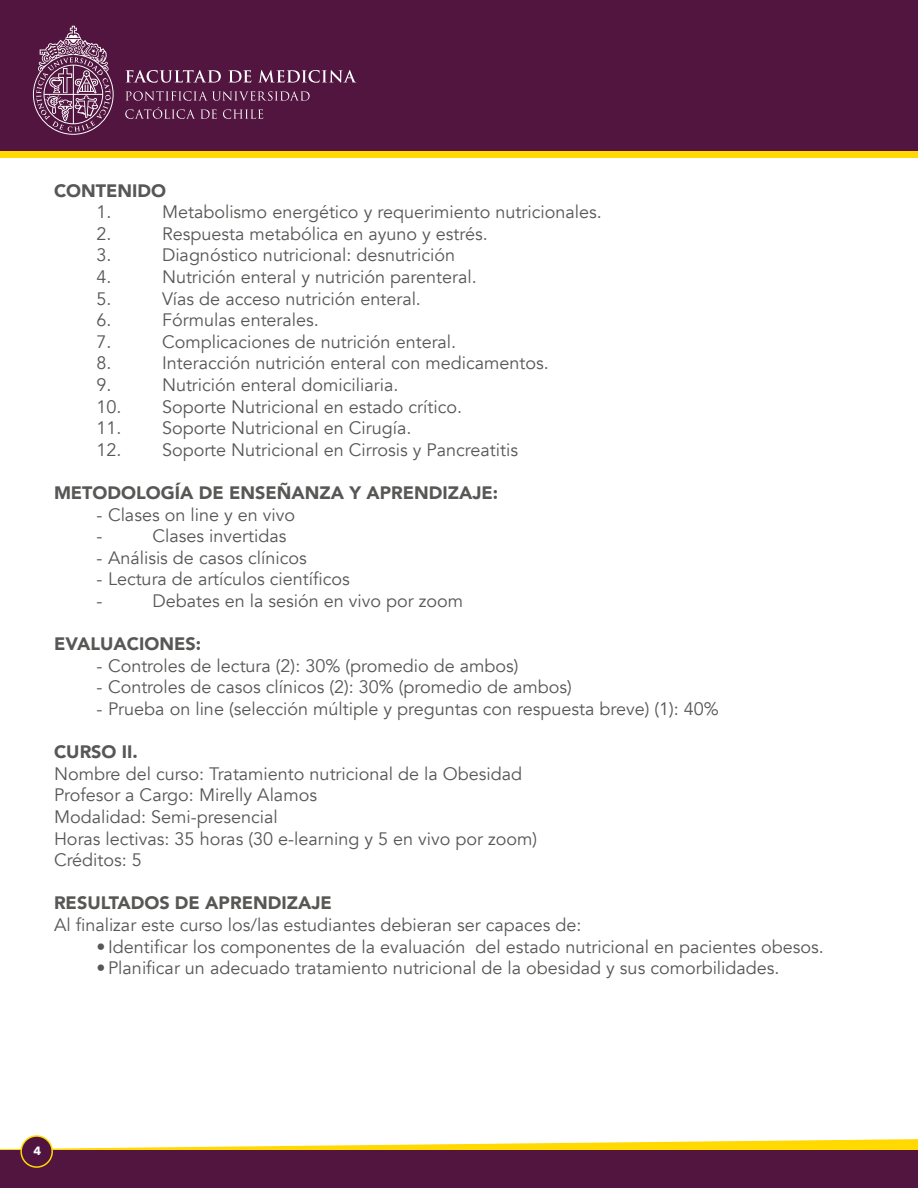
<style>
.page{position:relative;width:918px;height:1188px;background:#fff}
.page>*{position:absolute;margin:0;border:0;box-sizing:border-box;transform-origin:0 0}
.t1{font:18px/21.6px "Avenir";color:#575756}
.t2{font:900 18px "Avenir";color:#575756}
.t3{font:700 12px "Avenir Next";color:#fff}
</style>
<div class="page">
<div style="left:0;top:0;width:918px;height:153px;background:#51153f"></div>
<svg style="left:0;top:1137px;width:918px;height:13px"></svg>
<div style="left:0;top:1150px;width:918px;height:38px;background:#51153f"></div>
<svg style="left:33px;top:26px;width:81px;height:109px"></svg>
<svg style="left:126px;top:70px;width:95px;height:13px"></svg>
<svg style="left:228px;top:70px;width:23px;height:13px"></svg>
<svg style="left:258px;top:70px;width:98px;height:13px"></svg>
<svg style="left:126px;top:91px;width:184px;height:10px"></svg>
<svg style="left:125px;top:107px;width:92px;height:12px"></svg>
<svg style="left:223px;top:109px;width:40px;height:10px"></svg>
<div style="left:0;top:151px;width:918px;height:7px;background:#ffd900"></div>
<div style="left:21px;top:1136px;width:31px;height:31px;background:#51133f;border-radius:50%"></div>
<div style="left:20px;top:1135px;width:33px;height:33px;border:2px solid #ffd900;border-radius:50%"></div>
<p class="t2" style="left:54px;top:175px;width:114px">CONTENIDO</p>
<p class="t1" style="left:97px;top:202px;width:17px">1.</p>
<p class="t1" style="left:162px;top:202px;width:441px">Metabolismo energético y requerimiento nutricionales.</p>
<p class="t1" style="left:97px;top:223px;width:17px">2.</p>
<p class="t1" style="left:162px;top:223px;width:327px">Respuesta metabólica en ayuno y estrés.</p>
<p class="t1" style="left:97px;top:245px;width:17px">3.</p>
<p class="t1" style="left:162px;top:245px;width:295px">Diagnóstico nutricional: desnutrición</p>
<p class="t1" style="left:97px;top:266px;width:17px">4.</p>
<p class="t1" style="left:162px;top:266px;width:316px">Nutrición enteral y nutrición parenteral.</p>
<p class="t1" style="left:97px;top:288px;width:17px">5.</p>
<p class="t1" style="left:162px;top:288px;width:261px">Vías de acceso nutrición enteral.</p>
<p class="t1" style="left:97px;top:310px;width:17px">6.</p>
<p class="t1" style="left:162px;top:310px;width:158px">Fórmulas enterales.</p>
<p class="t1" style="left:97px;top:331px;width:17px">7.</p>
<p class="t1" style="left:162px;top:331px;width:296px">Complicaciones de nutrición enteral.</p>
<p class="t1" style="left:97px;top:353px;width:17px">8.</p>
<p class="t1" style="left:162px;top:353px;width:388px">Interacción nutrición enteral con medicamentos.</p>
<p class="t1" style="left:97px;top:374px;width:17px">9.</p>
<p class="t1" style="left:162px;top:374px;width:238px">Nutrición enteral domiciliaria.</p>
<p class="t1" style="left:97px;top:396px;width:367px">10. Soporte Nutricional en estado crítico.</p>
<p class="t1" style="left:97px;top:418px;width:317px">11. Soporte Nutricional en Cirugía.</p>
<p class="t1" style="left:97px;top:439px;width:423px">12. Soporte Nutricional en Cirrosis y Pancreatitis</p>
<p class="t2" style="left:54px;top:477px;width:446px">METODOLOGÍA DE ENSEÑANZA Y APRENDIZAJE:</p>
<p class="t1" style="left:97px;top:504px;width:200px">- Clases on line y en vivo -</p>
<p class="t1" style="left:153px;top:526px;width:135px">Clases invertidas</p>
<p class="t1" style="left:97px;top:547px;width:212px">- Análisis de casos clínicos</p>
<p class="t1" style="left:97px;top:569px;width:255px">- Lectura de artículos científicos -</p>
<p class="t1" style="left:153px;top:590px;width:312px">Debates en la sesión en vivo por zoom</p>
<p class="t2" style="left:54px;top:628px;width:149px">EVALUACIONES:</p>
<p class="t1" style="left:97px;top:655px;width:423px">- Controles de lectura (2): 30% (promedio de ambos)</p>
<p class="t1" style="left:97px;top:677px;width:477px">- Controles de casos clínicos (2): 30% (promedio de ambos)</p>
<p class="t1" style="left:97px;top:698px;width:624px">- Prueba on line (selección múltiple y preguntas con respuesta breve) (1): 40%</p>
<p class="t2" style="left:54px;top:736px;width:85px">CURSO II.</p>
<p class="t1" style="left:54px;top:763px;width:485px">Nombre del curso: Tratamiento nutricional de la Obesidad Profesor a Cargo: Mirelly Alamos<br>Modalidad: Semi-presencial<br>Horas lectivas: 35 horas (30 e-learning y 5 en vivo por zoom)<br>Créditos: 5</p>
<p class="t2" style="left:54px;top:888px;width:279px">RESULTADOS DE APRENDIZAJE</p>
<p class="t1" style="left:54px;top:914px;width:529px">Al finalizar este curso los/las estudiantes debieran ser capaces de:</p>
<p class="t1" style="left:97px;top:936px;width:729px">• Identificar los componentes de la evaluación del estado nutricional en pacientes obesos.</p>
<p class="t1" style="left:97px;top:958px;width:685px">•Planificar un adecuado tratamiento nutricional de la obesidad y sus comorbilidades.</p>
<p class="t3" style="left:34px;top:1140px;width:9px">4</p>
</div>
